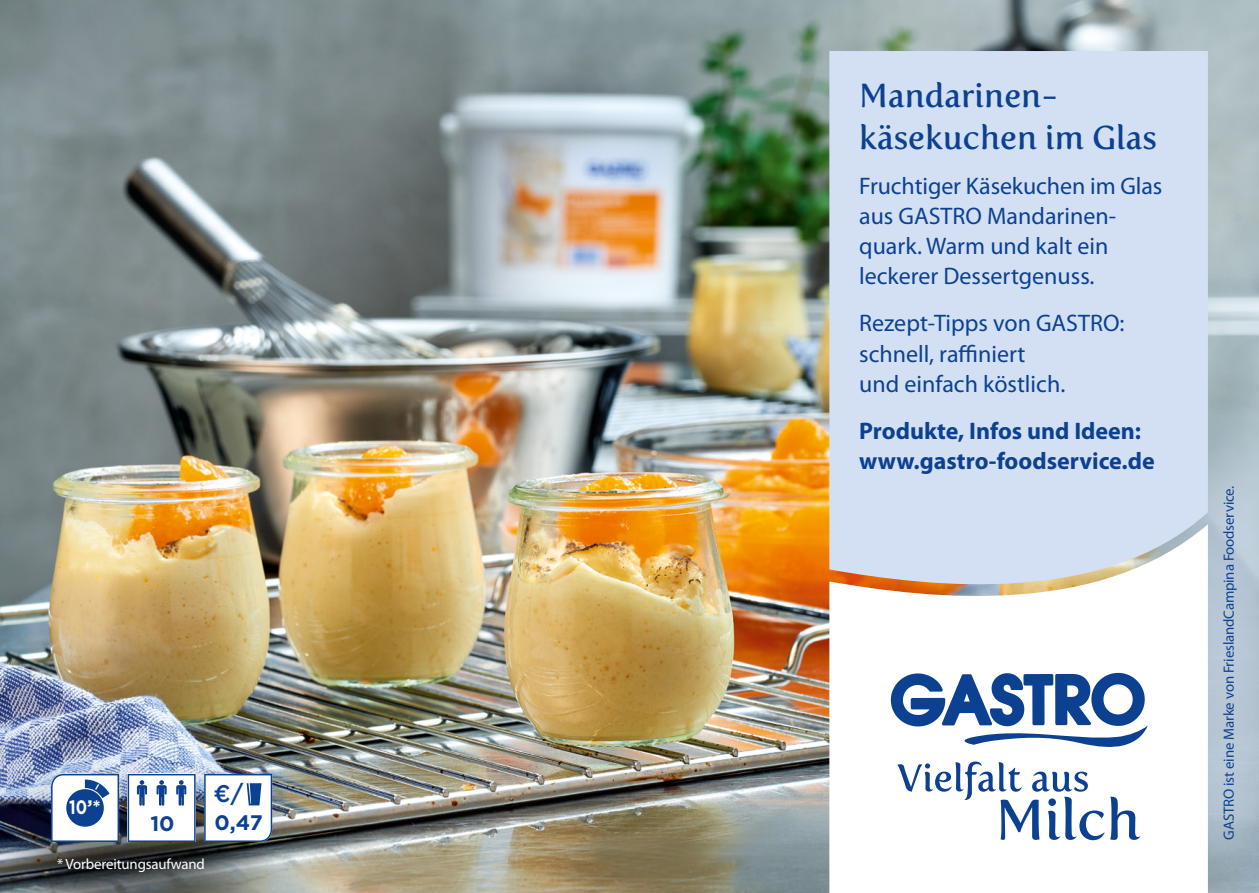
<style>
.page{position:relative;width:1259px;height:893px;background:#fff}
.page>*{position:absolute;margin:0;border:0;box-sizing:border-box;transform-origin:0 0}
.t1{font:33px/42px "Fertigo Pro";color:#0c4191}
.t2{font:24px/30px "Myriad Pro";color:#0c4191}
.t3{font:700 24px/30px "Myriad Pro";color:#0c4191}
.t4{font:500 24px "Gotham";color:#0c4191}
.t5{font:700 21px "Gotham";color:#0c4191}
.t6{font:700 19.5px "Gotham";color:#fff;scale:.8 1}
.t7{font:14.7px "Myriad Pro";letter-spacing:-.01em;color:#0c4191}
.t8{font:14.7px "Myriad Pro";letter-spacing:-.01em;color:#fff}
</style>
<div class="page">
<img style="left:0;top:0;width:1063px;height:893px">
<img style="left:1063px;top:0;width:196px;height:385px">
<div style="left:1118px;top:385px;width:141px;height:508px;background:#d3e0f4;opacity:.75"></div>
<div style="left:0;top:754px;width:306px;height:139px;background:#000;opacity:.75"></div>
<div style="left:829px;top:51px;width:379px;height:473px;background:#d3e0f4"></div>
<svg style="left:829px;top:524px;width:379px;height:369px"></svg>
<svg style="left:204px;top:774px;width:68px;height:68px"></svg>
<svg style="left:51px;top:774px;width:68px;height:68px"></svg>
<svg style="left:128px;top:774px;width:68px;height:68px"></svg>
<svg style="left:891px;top:673px;width:256px;height:75px"></svg>
<svg style="left:1110px;top:797px;width:30px;height:43px"></svg>
<svg style="left:897px;top:761px;width:207px;height:79px"></svg>
<p class="t6" style="left:69px;top:795px;width:41px">10’*</p>
<p class="t4" style="left:213px;top:778px;width:31px">€/</p>
<p class="t5" style="left:150px;top:809px;width:26px">10</p>
<p class="t5" style="left:215px;top:809px;width:50px">0,47</p>
<p class="t8" style="left:57px;top:855px;width:149px">* Vorbereitungsaufwand</p>
<p class="t1" style="left:859px;top:74px;width:299px">Mandarinen&shy;käsekuchen im Glas</p>
<p class="t2" style="left:859px;top:171px;width:305px">Fruchtiger Käsekuchen im Glas aus GASTRO Mandarinen-</p>
<p class="t2" style="left:859px;top:231px;width:251px">quark. Warm und kalt ein leckerer Dessertgenuss.</p>
<p class="t2" style="left:859px;top:308px;width:267px">Rezept-Tipps von GASTRO: schnell, raffiniert<br>und einfach köstlich.</p>
<p class="t3" style="left:859px;top:415px;width:297px">Produkte, Infos und Ideen: www.gastro-foodservice.de</p>
<p class="t7" style="left:1220px;top:840px;width:356px;rotate:-90deg">GASTRO ist eine Marke von FrieslandCampina Foodservice.</p>
</div>
